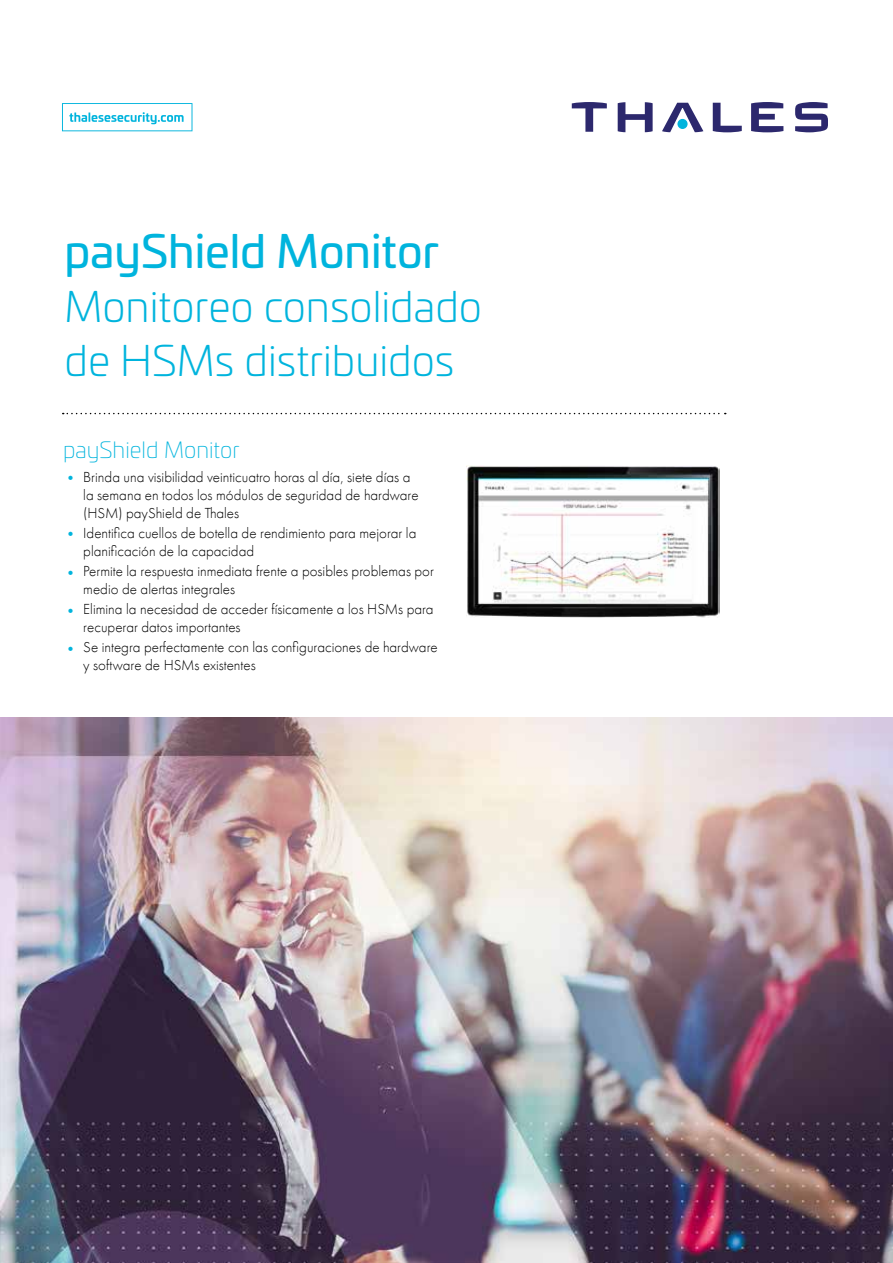
<style>
.page{position:relative;width:893px;height:1263px;background:#fff}
.page>*{position:absolute;margin:0;border:0;box-sizing:border-box;transform-origin:0 0}
.t1{font:45px "Univia Pro";color:#00b4dd}
.t2{font:300 42px/54px "Univia Pro";color:#00b4dd}
.t3{font:200 22.5px "Univia Pro";color:#00b4dd}
.t4{font:300 15px/18px "Futura PT";color:#000}
.s1{font-weight:700;color:#00b4dd}
</style>
<div class="page">
<svg style="left:795px;top:102px;width:33px;height:30px"></svg>
<svg style="left:751px;top:102px;width:32px;height:30px"></svg>
<svg style="left:713px;top:103px;width:29px;height:29px"></svg>
<svg style="left:662px;top:103px;width:41px;height:29px"></svg>
<div style="left:677px;top:119px;width:11px;height:10px;background:#00b4dd;border-radius:50%"></div>
<svg style="left:618px;top:102px;width:35px;height:30px"></svg>
<svg style="left:572px;top:102px;width:35px;height:30px"></svg>
<svg style="left:62px;top:103px;width:130px;height:28px"></svg>
<img style="left:0;top:718px;width:893px;height:545px">
<svg style="left:63px;top:413px;width:663px;height:1px"></svg>
<img style="left:466px;top:465px;width:253px;height:153px">
<h1 class="t1" style="left:65px;top:218px;width:376px">payShield Monitor</h1>
<h2 class="t2" style="left:65px;top:278px;width:419px">Monitoreo consolidado de HSMs distribuidos</h2>
<h3 class="t3" style="left:63px;top:434px;width:178px">payShield Monitor</h3>
<p class="t4" style="left:83px;top:468px;width:337px;text-indent:-20px"><span class="s1">•</span> Brinda una visibilidad veinticuatro horas al día, siete días a la semana en todos los módulos de seguridad de hardware (HSM) payShield de Thales</p>
<p class="t4" style="left:83px;top:524px;width:335px;text-indent:-20px"><span class="s1">•</span> Identifica cuellos de botella de rendimiento para mejorar la planificación de la capacidad</p>
<p class="t4" style="left:83px;top:562px;width:352px;text-indent:-20px"><span class="s1">•</span> Permite la respuesta inmediata frente a posibles problemas por medio de alertas integrales</p>
<p class="t4" style="left:83px;top:600px;width:352px;text-indent:-20px"><span class="s1">•</span> Elimina la necesidad de acceder físicamente a los HSMs para recuperar datos importantes</p>
<p class="t4" style="left:83px;top:638px;width:356px;text-indent:-20px"><span class="s1">•</span> Se integra perfectamente con las configuraciones de hardware y software de HSMs existentes</p>
</div>
